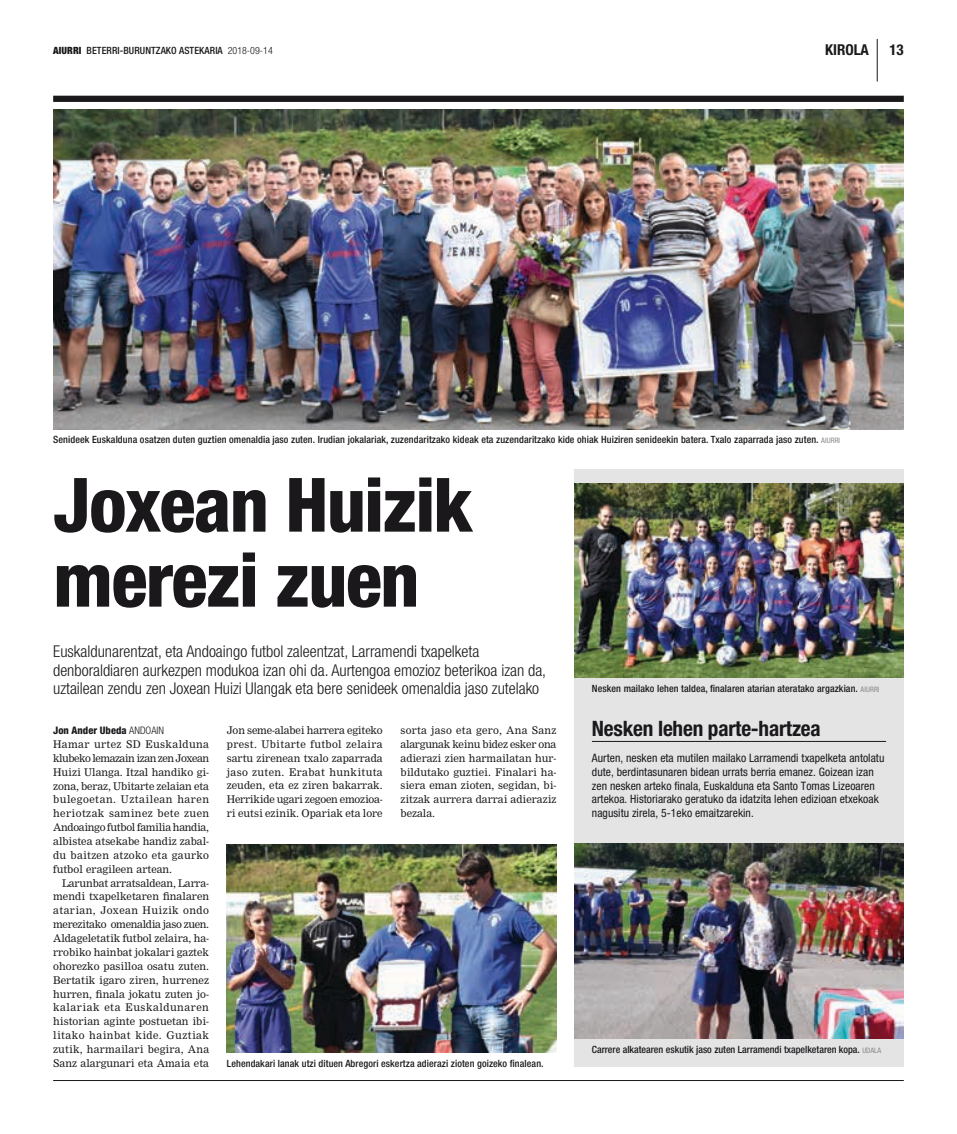
<style>
.page{position:relative;width:957px;height:1134px;background:#fff}
.page>*{position:absolute;margin:0;border:0;box-sizing:border-box;transform-origin:0 0}
.Titulua-A{font:800 condensed 75px/75px "Helvetica Neue";letter-spacing:-.02em;color:#1a181b}
.ZATIDURA-Titulua-B{font:700 condensed 21.25px "Helvetica Neue";letter-spacing:-.01em;color:#1a181b}
.Sarrera{font:300 condensed 16.25px/18.8px "Helvetica Neue";color:#1a181b}
.Orriburua-Orrialde-z{font:700 condensed 15px "Helvetica Neue";color:#1a181b}
.ZATIDURA-Testua-Hasi{font:condensed 11.62px/13.9px "Helvetica Neue";letter-spacing:.005em;color:#1a181b}
.Testua-JUST-Koxka{font:10.38px/13.9px "M Nimrod";color:#1a181b;text-align:justify}
.Testua-JUST-Hasi{font:10.38px/13.9px "M Nimrod";color:#1a181b;text-align:justify}
.Medaila{font:800 condensed 10.38px "Helvetica Neue";color:#1a181b}
.ArgazkiOina{font:500 condensed 10px "Helvetica Neue";letter-spacing:.01em;color:#1a181b}
.s1{font-weight:900}
.s2{font-weight:300}
.s3{font-weight:400;font-size:7.5px;color:#87888a}
</style>
<div class="page">
<hr style="left:53px;top:1080px;width:851px;height:1px;background:#1a181b">
<hr style="left:877px;top:39px;width:1px;height:42px;background:#1a181b">
<img style="left:53px;top:110px;width:851px;height:320px">
<div style="left:53px;top:96px;width:851px;height:6px;background:#1a181b"></div>
<div style="left:574px;top:469px;width:330px;height:598px;background:#e4e4e5"></div>
<img style="left:574px;top:483px;width:330px;height:195px">
<img style="left:574px;top:844px;width:330px;height:195px">
<hr style="left:592px;top:741px;width:294px;height:1px;background:#1a181b">
<img style="left:227px;top:844px;width:329px;height:208px">
<p class="ArgazkiOina" style="left:53px;top:45px;width:221px"><span class="s1">AIURRI</span> BETERRI-BURUNTZAKO ASTEKARIA <span class="s2">2018-09-14</span></p>
<p class="Orriburua-Orrialde-z" style="left:825px;top:41px;width:45px">KIROLA</p>
<p class="Orriburua-Orrialde-z" style="left:889px;top:41px;width:16px">13</p>
<p class="ArgazkiOina" style="left:53px;top:433px;width:788px">Senideek Euskalduna osatzen duten guztien omenaldia jaso zuten. Irudian jokalariak, zuzendaritzako kideak eta zuzendaritzako kide ohiak Huiziren senideekin batera. Txalo zaparrada jaso zuten. <span class="s3">AIURRI</span></p>
<p class="Titulua-A" style="left:53px;top:466px;width:421px">Joxean Huizik merezi zuen</p>
<p class="Sarrera" style="left:53px;top:642px;width:494px">Euskaldunarentzat, eta Andoaingo futbol zaleentzat, Larramendi txapelketa denboraldiaren aurkezpen modukoa izan ohi da. Aurtengoa emozioz beterikoa izan da, uztailean zendu zen Joxean Huizi Ulangak eta bere senideek omenaldia jaso zutelako</p>
<p class="ArgazkiOina" style="left:592px;top:683px;width:289px">Nesken mailako lehen taldea, finalaren atarian ateratako argazkian. <span class="s3">AIURRI</span></p>
<p class="Medaila" style="left:53px;top:724px;width:112px">Jon Ander Ubeda <span class="s2">ANDOAIN</span></p>
<p class="Testua-JUST-Hasi" style="left:53px;top:737px;width:157px">Hamar urtez SD Euskalduna klubeko lemazain izan zen Joxean Huizi Ulanga. Itzal handiko gi&shy;zona, beraz, Ubitarte zelaian eta bulegoetan. Uztailean haren heriotzak saminez bete zuen Andoaingo futbol familia handia, albistea atsekabe handiz zabal&shy;du baitzen atzoko eta gaurko futbol eragileen artean.</p>
<p class="Testua-JUST-Koxka" style="left:53px;top:876px;width:157px;text-indent:9px">Larunbat arratsaldean, Larra&shy;mendi txapelketaren finalaren atarian, Joxean Huizik ondo merezitako omenaldia jaso zuen.<br>Aldageletatik futbol zelaira, ha&shy;rrobiko hainbat jokalari gaztek ohorezko pasilloa osatu zuten.<br>Bertatik igaro ziren, hurrenez hurren, finala jokatu zuten jo&shy;kalariak eta Euskaldunaren historian aginte postuetan ibi&shy;litako hainbat kide. Guztiak zutik, harmailari begira, Ana Sanz alargunari eta Amaia eta</p>
<p class="Testua-JUST-Koxka" style="left:227px;top:723px;width:157px">Jon seme-alabei harrera egiteko prest. Ubitarte futbol zelaira sartu zirenean txalo zaparrada jaso zuten. Erabat hunkituta zeuden, eta ez ziren bakarrak.<br>Herrikide ugari zegoen emozioa&shy;ri eutsi ezinik. Opariak eta lore</p>
<p class="Testua-JUST-Koxka" style="left:400px;top:723px;width:157px">sorta jaso eta gero, Ana Sanz alargunak keinu bidez esker ona adierazi zien harmailatan hur&shy;bildutako guztiei. Finalari ha&shy;siera eman zioten, segidan, bi&shy;zitzak aurrera darrai adieraziz bezala.</p>
<p class="ArgazkiOina" style="left:227px;top:1057px;width:318px">Lehendakari lanak utzi dituen Abregori eskertza adierazi zioten goizeko finalean.</p>
<p class="ZATIDURA-Titulua-B" style="left:592px;top:715px;width:230px">Nesken lehen parte-hartzea</p>
<p class="ZATIDURA-Testua-Hasi" style="left:592px;top:751px;width:294px">Aurten, nesken eta mutilen mailako Larramendi txapelketa antolatu dute, berdintasunaren bidean urrats berria emanez. Goizean izan zen nesken arteko finala, Euskalduna eta Santo Tomas Lizeoaren artekoa. Historiarako geratuko da idatzita lehen edizioan etxekoak nagusitu zirela, 5-1eko emaitzarekin.</p>
<p class="ArgazkiOina" style="left:592px;top:1044px;width:291px">Carrere alkatearen eskutik jaso zuten Larramendi txapelketaren kopa. <span class="s3">UDALA</span></p>
</div>
